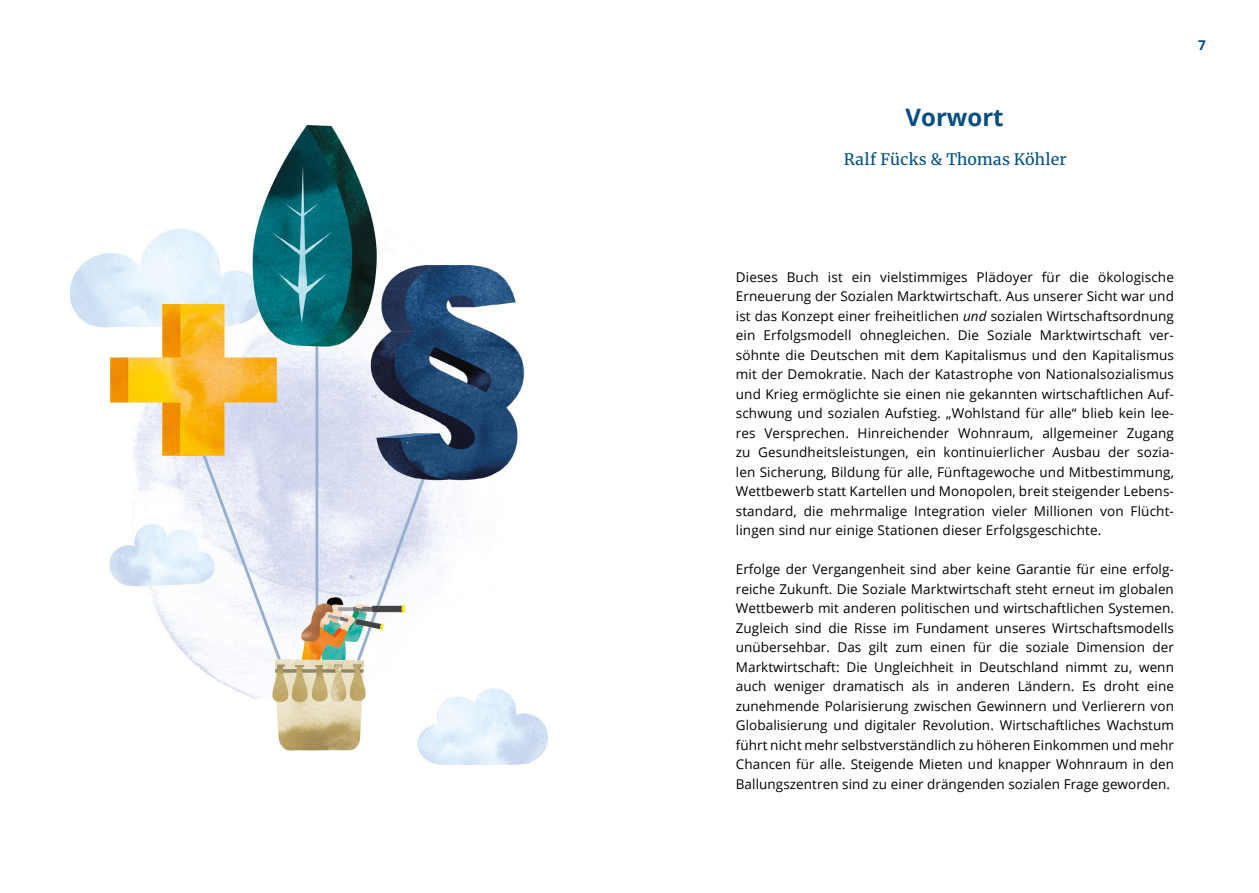
<style>
.page{position:relative;width:1259px;height:893px;background:#fff}
.page>*{position:absolute;margin:0;border:0;box-sizing:border-box;transform-origin:0 0}
.t1{font:700 24px "Open Sans";color:#004e82}
.t2{font:15.75px "Merriweather KAS";letter-spacing:.015em;color:#004e82}
.Fließtext{font:13.5px/19.5px "Open Sans";letter-spacing:.005em;color:#000;text-align:justify}
.t3{font:700 13.5px "Open Sans";color:#004e82}
.s1{font-style:italic}
</style>
<div class="page">
<img style="left:70px;top:126px;width:478px;height:638px">
<h1 class="t1" style="left:905px;top:100px;width:100px">Vorwort</h1>
<h2 class="t2" style="left:844px;top:148px;width:224px">Ralf Fücks &amp; Thomas Köhler</h2>
<p class="t3" style="left:1198px;top:36px;width:9px">7</p>
<p class="Fließtext" style="left:736px;top:267px;width:440px">Dieses Buch ist ein vielstimmiges Plädoyer für die ökologische Erneuerung der Sozialen Marktwirtschaft. Aus unserer Sicht war und ist das Konzept einer freiheitlichen <span class="s1">und</span> sozialen Wirtschaftsordnung ein Erfolgsmodell ohnegleichen. Die Soziale Marktwirtschaft ver&shy;söhnte die Deutschen mit dem Kapitalismus und den Kapitalismus mit der Demokratie. Nach der Katastrophe von Nationalsozialismus und Krieg ermöglichte sie einen nie gekannten wirtschaftlichen Auf&shy;schwung und sozialen Aufstieg. „Wohlstand für alle“ blieb kein lee&shy;res Versprechen. Hinreichender Wohnraum, allgemeiner Zugang zu Gesundheitsleistungen, ein kontinuierlicher Ausbau der sozia&shy;len Sicherung, Bildung für alle, Fünftagewoche und Mitbestimmung, Wettbewerb statt Kartellen und Monopolen, breit steigender Lebens&shy;standard, die mehrmalige Integration vieler Millionen von Flücht&shy;lingen sind nur einige Stationen dieser Erfolgsgeschichte.</p>
<p class="Fließtext" style="left:736px;top:559px;width:440px">Erfolge der Vergangenheit sind aber keine Garantie für eine erfolg&shy;reiche Zukunft. Die Soziale Marktwirtschaft steht erneut im globalen Wettbewerb mit anderen politischen und wirtschaftlichen Systemen.<br>Zugleich sind die Risse im Fundament unseres Wirtschaftsmodells unübersehbar. Das gilt zum einen für die soziale Dimension der Marktwirtschaft: Die Ungleichheit in Deutschland nimmt zu, wenn auch weniger dramatisch als in anderen Ländern. Es droht eine zunehmende Polarisierung zwischen Gewinnern und Verlierern von Globalisierung und digitaler Revolution. Wirtschaftliches Wachstum führt nicht mehr selbstverständlich zu höheren Einkommen und mehr Chancen für alle. Steigende Mieten und knapper Wohnraum in den Ballungszentren sind zu einer drängenden sozialen Frage geworden.</p>
</div>
